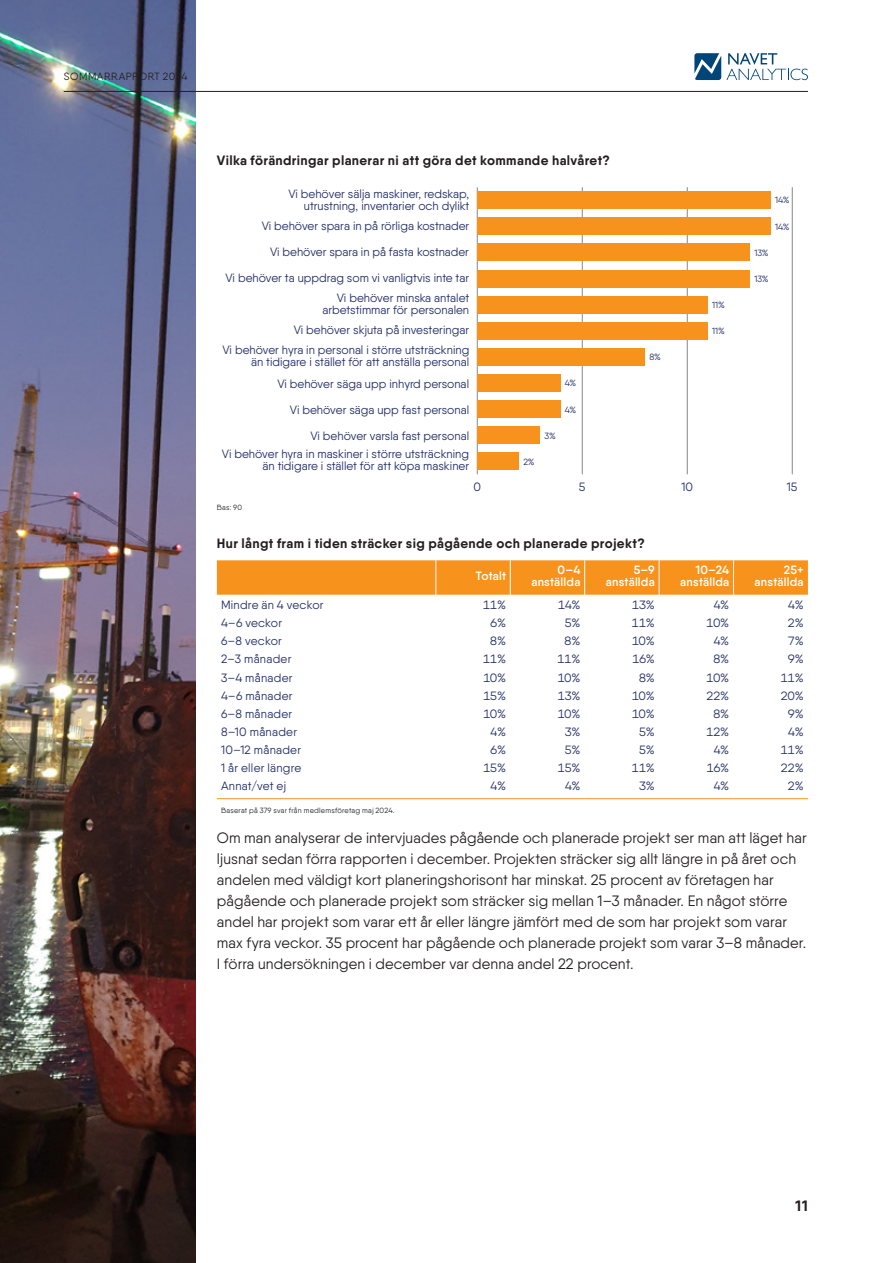
<style>
.page{position:relative;width:893px;height:1263px;background:#fff}
.page>*{position:absolute;margin:0;border:0;box-sizing:border-box;transform-origin:0 0}
.t1{font:15px/21px "Qanelas";letter-spacing:.005em;color:#231f20}
.t2{font:700 15px "Qanelas";color:#231f20}
.t3{font:700 13.5px "Qanelas";letter-spacing:.025em;color:#231f20}
.t4{font:12px/12px "Qanelas";color:#202c65;text-align:right}
.t5{font:12px "Qanelas";letter-spacing:.02em;color:#202c65}
.t6{font:600 12px/12px "Qanelas";letter-spacing:.015em;color:#fff;text-align:right}
.t7{font:12px "Qanelas";letter-spacing:.025em;color:#202c65}
.t8{font:10.5px "Qanelas";letter-spacing:.045em;color:#231f20}
.t9{font:9px "Qanelas";color:#202c65}
.t10{font:7.5px "Qanelas";letter-spacing:.03em;color:#231f20}
</style>
<div class="page">
<svg style="left:694px;top:53px;width:114px;height:27px"></svg>
<hr style="left:582px;top:187px;width:1px;height:287px;background:#939598">
<hr style="left:687px;top:187px;width:1px;height:287px;background:#939598">
<hr style="left:792px;top:187px;width:1px;height:287px;background:#939598">
<hr style="left:477px;top:187px;width:1px;height:287px;background:#939598">
<div style="left:477px;top:191px;width:294px;height:18px;background:#f7931d"></div>
<div style="left:477px;top:217px;width:294px;height:18px;background:#f7931d"></div>
<div style="left:477px;top:244px;width:273px;height:17px;background:#f7931d"></div>
<div style="left:477px;top:270px;width:273px;height:17px;background:#f7931d"></div>
<div style="left:477px;top:296px;width:231px;height:17px;background:#f7931d"></div>
<div style="left:477px;top:322px;width:231px;height:18px;background:#f7931d"></div>
<div style="left:477px;top:348px;width:168px;height:18px;background:#f7931d"></div>
<div style="left:477px;top:374px;width:84px;height:18px;background:#f7931d"></div>
<div style="left:477px;top:400px;width:84px;height:18px;background:#f7931d"></div>
<div style="left:477px;top:426px;width:63px;height:18px;background:#f7931d"></div>
<div style="left:477px;top:452px;width:42px;height:18px;background:#f7931d"></div>
<svg style="left:217px;top:560px;width:591px;height:35px;background:#f79522"></svg>
<hr style="left:217px;top:798px;width:219px;height:1px;background:#f7931d">
<hr style="left:436px;top:798px;width:74px;height:1px;background:#f7931d">
<hr style="left:510px;top:798px;width:75px;height:1px;background:#f7931d">
<hr style="left:585px;top:798px;width:74px;height:1px;background:#f7931d">
<hr style="left:659px;top:798px;width:74px;height:1px;background:#f7931d">
<hr style="left:733px;top:798px;width:75px;height:1px;background:#f7931d">
<img style="left:0;top:0;width:196px;height:1263px">
<hr style="left:64px;top:91px;width:744px;height:1px;background:#231f20">
<p class="t8" style="left:64px;top:70px;width:125px">SOMMARRAPPORT 2024</p>
<p class="t3" style="left:217px;top:152px;width:395px">Vilka förändringar planerar ni att göra det kommande halvåret?</p>
<p class="t4" style="left:288px;top:187px;width:182px">Vi behöver sälja maskiner, redskap, utrustning, inventarier och dylikt</p>
<p class="t9" style="left:775px;top:195px;width:16px">14%</p>
<p class="t9" style="left:775px;top:221px;width:16px">14%</p>
<p class="t9" style="left:754px;top:247px;width:16px">13%</p>
<p class="t9" style="left:754px;top:273px;width:16px">13%</p>
<p class="t9" style="left:712px;top:299px;width:14px">11%</p>
<p class="t9" style="left:712px;top:326px;width:14px">11%</p>
<p class="t9" style="left:649px;top:352px;width:13px">8%</p>
<p class="t9" style="left:565px;top:378px;width:13px">4%</p>
<p class="t9" style="left:565px;top:404px;width:13px">4%</p>
<p class="t9" style="left:545px;top:430px;width:13px">3%</p>
<p class="t9" style="left:523px;top:456px;width:13px">2%</p>
<p class="t4" style="left:262px;top:220px;width:209px">Vi behöver spara in på rörliga kostnader</p>
<p class="t4" style="left:270px;top:246px;width:200px">Vi behöver spara in på fasta kostnader</p>
<p class="t4" style="left:226px;top:272px;width:245px">Vi behöver ta uppdrag som vi vanligtvis inte tar</p>
<p class="t4" style="left:322px;top:292px;width:148px">Vi behöver minska antalet arbetstimmar för personalen</p>
<p class="t4" style="left:294px;top:324px;width:177px">Vi behöver skjuta på investeringar</p>
<p class="t4" style="left:222px;top:344px;width:248px">Vi behöver hyra in personal i större utsträckning än tidigare i stället för att anställa personal</p>
<p class="t4" style="left:277px;top:377px;width:193px">Vi behöver säga upp inhyrd personal</p>
<p class="t4" style="left:290px;top:403px;width:181px">Vi behöver säga upp fast personal</p>
<p class="t4" style="left:310px;top:429px;width:160px">Vi behöver varsla fast personal</p>
<p class="t4" style="left:222px;top:448px;width:249px">Vi behöver hyra in maskiner i större utsträckning än tidigare i stället för att köpa maskiner</p>
<p class="t4" style="left:473px;top:481px;width:9px">0</p>
<p class="t4" style="left:579px;top:481px;width:8px">5</p>
<p class="t4" style="left:681px;top:481px;width:13px">10</p>
<p class="t4" style="left:787px;top:481px;width:12px">15</p>
<p class="t10" style="left:217px;top:503px;width:27px">Bas: 90</p>
<p class="t3" style="left:217px;top:534px;width:429px">Hur långt fram i tiden sträcker sig pågående och planerade projekt?</p>
<p class="t6" style="left:476px;top:570px;width:32px">Totalt</p>
<p class="t6" style="left:531px;top:564px;width:51px">0–4 anställda</p>
<p class="t6" style="left:606px;top:564px;width:51px">5–9 anställda</p>
<p class="t6" style="left:680px;top:564px;width:51px">10–24 anställda</p>
<p class="t6" style="left:755px;top:564px;width:51px">25+ anställda</p>
<p class="t5" style="left:221px;top:597px;width:104px">Mindre än 4 veckor</p>
<p class="t4" style="left:483px;top:598px;width:24px">11%</p>
<p class="t4" style="left:558px;top:598px;width:24px">14%</p>
<p class="t4" style="left:632px;top:598px;width:24px">13%</p>
<p class="t4" style="left:714px;top:598px;width:17px">4%</p>
<p class="t4" style="left:788px;top:598px;width:17px">4%</p>
<p class="t4" style="left:221px;top:616px;width:63px">4–6 veckor</p>
<p class="t4" style="left:491px;top:616px;width:17px">6%</p>
<p class="t4" style="left:565px;top:616px;width:17px">5%</p>
<p class="t4" style="left:632px;top:616px;width:24px">11%</p>
<p class="t4" style="left:707px;top:616px;width:24px">10%</p>
<p class="t4" style="left:788px;top:616px;width:17px">2%</p>
<p class="t4" style="left:221px;top:635px;width:62px">6–8 veckor</p>
<p class="t4" style="left:490px;top:635px;width:17px">8%</p>
<p class="t4" style="left:565px;top:635px;width:17px">8%</p>
<p class="t4" style="left:632px;top:635px;width:24px">10%</p>
<p class="t4" style="left:714px;top:635px;width:17px">4%</p>
<p class="t4" style="left:788px;top:635px;width:17px">7%</p>
<p class="t5" style="left:221px;top:652px;width:72px">2–3 månader</p>
<p class="t4" style="left:483px;top:653px;width:24px">11%</p>
<p class="t4" style="left:558px;top:653px;width:24px">11%</p>
<p class="t4" style="left:632px;top:653px;width:24px">16%</p>
<p class="t4" style="left:713px;top:653px;width:17px">8%</p>
<p class="t4" style="left:788px;top:653px;width:17px">9%</p>
<p class="t5" style="left:221px;top:670px;width:73px">3–4 månader</p>
<p class="t4" style="left:483px;top:671px;width:24px">10%</p>
<p class="t4" style="left:558px;top:671px;width:24px">10%</p>
<p class="t4" style="left:639px;top:671px;width:17px">8%</p>
<p class="t4" style="left:707px;top:671px;width:24px">10%</p>
<p class="t4" style="left:781px;top:671px;width:24px">11%</p>
<p class="t7" style="left:221px;top:688px;width:73px">4–6 månader</p>
<p class="t4" style="left:483px;top:689px;width:24px">15%</p>
<p class="t4" style="left:558px;top:689px;width:24px">13%</p>
<p class="t4" style="left:632px;top:689px;width:24px">10%</p>
<p class="t4" style="left:706px;top:689px;width:24px">22%</p>
<p class="t4" style="left:781px;top:689px;width:24px">20%</p>
<p class="t7" style="left:221px;top:706px;width:73px">6–8 månader</p>
<p class="t4" style="left:483px;top:707px;width:24px">10%</p>
<p class="t4" style="left:558px;top:707px;width:24px">10%</p>
<p class="t4" style="left:632px;top:707px;width:24px">10%</p>
<p class="t4" style="left:713px;top:707px;width:17px">8%</p>
<p class="t4" style="left:788px;top:707px;width:17px">9%</p>
<p class="t5" style="left:221px;top:724px;width:77px">8–10 månader</p>
<p class="t4" style="left:491px;top:725px;width:17px">4%</p>
<p class="t4" style="left:565px;top:725px;width:17px">3%</p>
<p class="t4" style="left:639px;top:725px;width:17px">5%</p>
<p class="t4" style="left:706px;top:725px;width:24px">12%</p>
<p class="t4" style="left:788px;top:725px;width:17px">4%</p>
<p class="t5" style="left:221px;top:742px;width:82px">10–12 månader</p>
<p class="t4" style="left:491px;top:744px;width:17px">6%</p>
<p class="t4" style="left:565px;top:744px;width:17px">5%</p>
<p class="t4" style="left:639px;top:744px;width:17px">5%</p>
<p class="t4" style="left:714px;top:744px;width:17px">4%</p>
<p class="t4" style="left:781px;top:744px;width:24px">11%</p>
<p class="t5" style="left:221px;top:761px;width:82px">1 år eller längre</p>
<p class="t4" style="left:483px;top:762px;width:24px">15%</p>
<p class="t4" style="left:558px;top:762px;width:24px">15%</p>
<p class="t4" style="left:632px;top:762px;width:24px">11%</p>
<p class="t4" style="left:707px;top:762px;width:24px">16%</p>
<p class="t4" style="left:781px;top:762px;width:24px">22%</p>
<p class="t4" style="left:221px;top:780px;width:67px">Annat/vet ej</p>
<p class="t4" style="left:491px;top:780px;width:17px">4%</p>
<p class="t4" style="left:565px;top:780px;width:17px">4%</p>
<p class="t4" style="left:639px;top:780px;width:17px">3%</p>
<p class="t4" style="left:714px;top:780px;width:17px">4%</p>
<p class="t4" style="left:788px;top:780px;width:17px">2%</p>
<p class="t10" style="left:221px;top:806px;width:175px">Baserat på 379 svar från medlemsföretag maj 2024.</p>
<p class="t1" style="left:217px;top:827px;width:591px">Om man analyserar de intervjuades pågående och planerade projekt ser man att läget har ljusnat sedan förra rapporten i december. Projekten sträcker sig allt längre in på året och andelen med väldigt kort planeringshorisont har minskat. 25 procent av företagen har pågående och planerade projekt som sträcker sig mellan 1–3 månader. En något större andel har projekt som varar ett år eller längre jämfört med de som har projekt som varar max fyra veckor. 35 procent har pågående och planerade projekt som varar 3–8 månader.<br>I förra undersökningen i december var denna andel 22 procent.</p>
<p class="t2" style="left:795px;top:1196px;width:14px">11</p>
</div>
